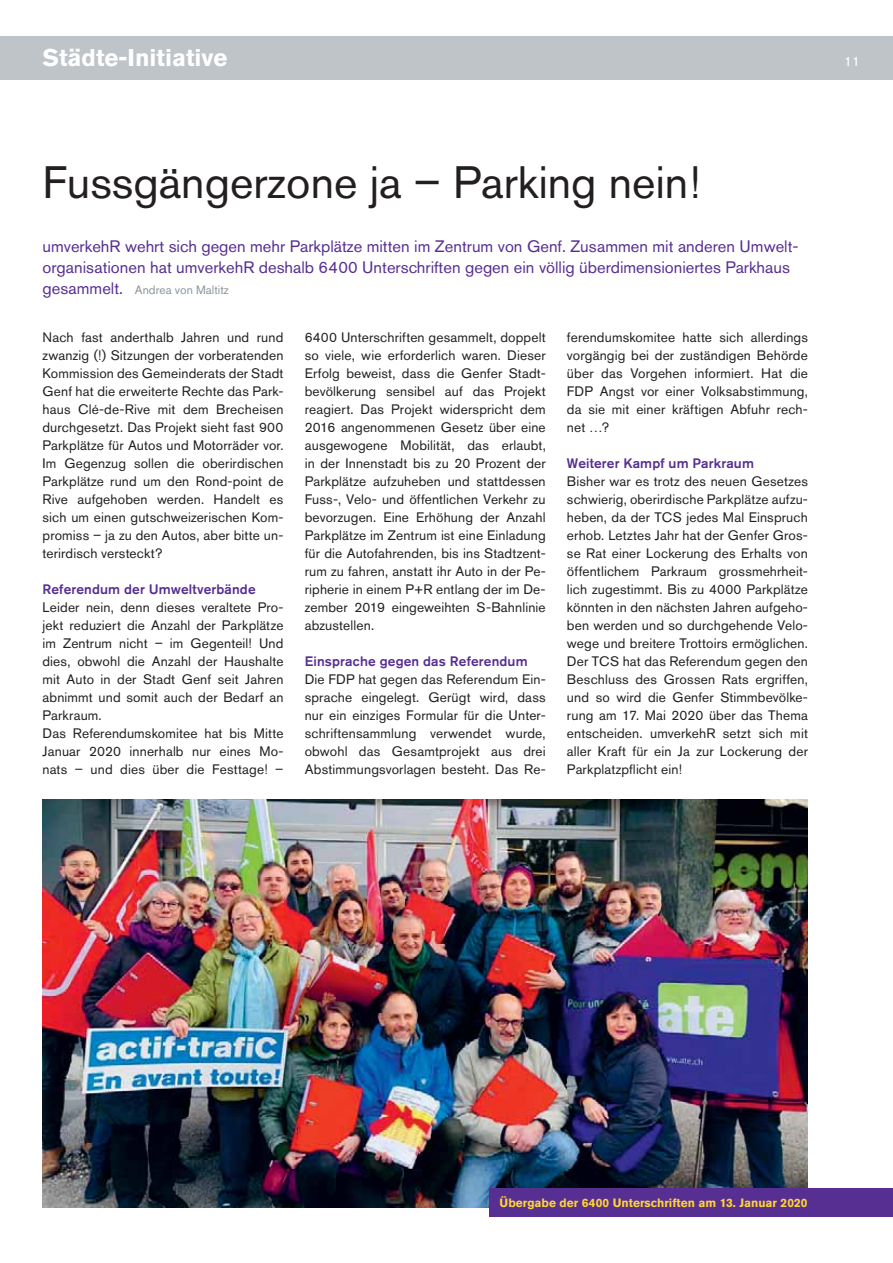
<style>
.page{position:relative;width:893px;height:1263px;background:#fff}
.page>*{position:absolute;margin:0;border:0;box-sizing:border-box;transform-origin:0 0}
.t1{font:45px "Akzidenz Grotesk Pro";color:#231f20}
.t2{font:700 24px "Akzidenz Grotesk Pro";color:#fff}
.t3{font:16.5px/21px "Akzidenz Grotesk Pro";color:#572e91}
.t4{font:13.65px/18px "Akzidenz Grotesk Pro";letter-spacing:.01em;color:#231f20;text-align:justify}
.t5{font:500 13.65px "Akzidenz Grotesk Pro";letter-spacing:.01em;color:#572e91}
.t6{font:13.5px "Akzidenz Grotesk Pro";color:#fff}
.t7{font:700 12px "Akzidenz Grotesk Pro";color:#ffd432}
.t8{font:12px "Akzidenz Grotesk Pro";color:#8d949a}
.s1{font-size:16.5px;color:#572e91}
</style>
<div class="page">
<div style="left:0;top:36px;width:893px;height:43px;background:#bfc4c8"></div>
<img style="left:43px;top:799px;width:765px;height:408px">
<div style="left:489px;top:1188px;width:404px;height:29px;background:#572e91"></div>
<h2 class="t2" style="left:43px;top:49px;width:186px">Städte-Initiative</h2>
<p class="t6" style="left:844px;top:56px;width:17px">11</p>
<h1 class="t1" style="left:43px;top:166px;width:659px">Fussgängerzone ja – Parking nein!</h1>
<p class="t3" style="left:43px;top:237px;width:758px">umverkehR wehrt sich gegen mehr Parkplätze mitten im Zentrum von Genf. Zusammen mit anderen Umwelt&shy;organisationen hat umverkehR deshalb 6400 Unterschriften gegen ein völlig überdimensioniertes Parkhaus</p>
<p class="t8" style="left:43px;top:285px;width:188px"><span class="s1">gesammelt.</span> Andrea von Maltitz</p>
<p class="t4" style="left:43px;top:330px;width:243px">Nach fast anderthalb Jahren und rund zwanzig (!) Sitzungen der vorberatenden Kommission des Gemeinderats der Stadt Genf hat die erweiterte Rechte das Park&shy;haus Clé-de-Rive mit dem Brecheisen durchgesetzt. Das Projekt sieht fast 900<br>Parkplätze für Autos und Motorräder vor.<br>Im Gegenzug sollen die oberirdischen Parkplätze rund um den Rond-point de Rive aufgehoben werden. Handelt es sich um einen gutschweizerischen Kom&shy;promiss – ja zu den Autos, aber bitte un&shy;terirdisch versteckt?</p>
<p class="t5" style="left:43px;top:584px;width:215px">Referendum der Umweltverbände</p>
<p class="t4" style="left:43px;top:600px;width:242px;text-align:left">Leider nein, denn dieses veraltete Pro&shy;jekt reduziert die Anzahl der Parkplätze im Zentrum nicht – im Gegenteil! Und dies, obwohl die Anzahl der Haushalte mit Auto in der Stadt Genf seit Jahren abnimmt und somit auch der Bedarf an Parkraum.<br>Das Referendumskomitee hat bis Mitte Januar 2020 innerhalb nur eines Mo&shy;nats – und dies über die Festtage! –</p>
<p class="t4" style="left:305px;top:330px;width:243px">6400 Unterschriften gesammelt, doppelt so viele, wie erforderlich waren. Dieser Erfolg beweist, dass die Genfer Stadt&shy;bevölkerung sensibel auf das Projekt reagiert. Das Projekt widerspricht dem 2016 angenommenen Gesetz über eine ausgewogene Mobilität, das erlaubt, in der Innenstadt bis zu 20 Prozent der Parkplätze aufzuheben und stattdessen Fuss-, Velo- und öffentlichen Verkehr zu bevorzugen. Eine Erhöhung der Anzahl Parkplätze im Zentrum ist eine Einladung für die Autofahrenden, bis ins Stadtzent&shy;rum zu fahren, anstatt ihr Auto in der Pe&shy;ripherie in einem P+R entlang der im De&shy;zember 2019 eingeweihten S-Bahnlinie abzustellen.</p>
<p class="t5" style="left:305px;top:656px;width:224px">Einsprache gegen das Referendum</p>
<p class="t4" style="left:305px;top:672px;width:242px">Die FDP hat gegen das Referendum Ein&shy;sprache eingelegt. Gerügt wird, dass nur ein einziges Formular für die Unter&shy;schriftensammlung verwendet wurde, obwohl das Gesamtprojekt aus drei Abstimmungsvorlagen besteht. Das Re-</p>
<p class="t4" style="left:567px;top:330px;width:243px">ferendumskomitee hatte sich allerdings vorgängig bei der zuständigen Behörde über das Vorgehen informiert. Hat die FDP Angst vor einer Volksabstimmung, da sie mit einer kräftigen Abfuhr rech&shy;net …?</p>
<p class="t5" style="left:567px;top:458px;width:189px">Weiterer Kampf um Parkraum</p>
<p class="t4" style="left:567px;top:474px;width:242px">Bisher war es trotz des neuen Gesetzes schwierig, oberirdische Parkplätze aufzu&shy;heben, da der TCS jedes Mal Einspruch erhob. Letztes Jahr hat der Genfer Gros&shy;se Rat einer Lockerung des Erhalts von öffentlichem Parkraum grossmehrheit&shy;lich zugestimmt. Bis zu 4000 Parkplätze könnten in den nächsten Jahren aufgeho&shy;ben werden und so durchgehende Velo&shy;wege und breitere Trottoirs ermöglichen.<br>Der TCS hat das Referendum gegen den Beschluss des Grossen Rats ergriffen, und so wird die Genfer Stimmbevölke&shy;rung am 17. Mai 2020 über das Thema entscheiden. umverkehR setzt sich mit aller Kraft für ein Ja zur Lockerung der Parkplatzpflicht ein!</p>
<p class="t7" style="left:500px;top:1198px;width:309px">Übergabe der 6400 Unterschriften am 13. Januar 2020</p>
</div>
